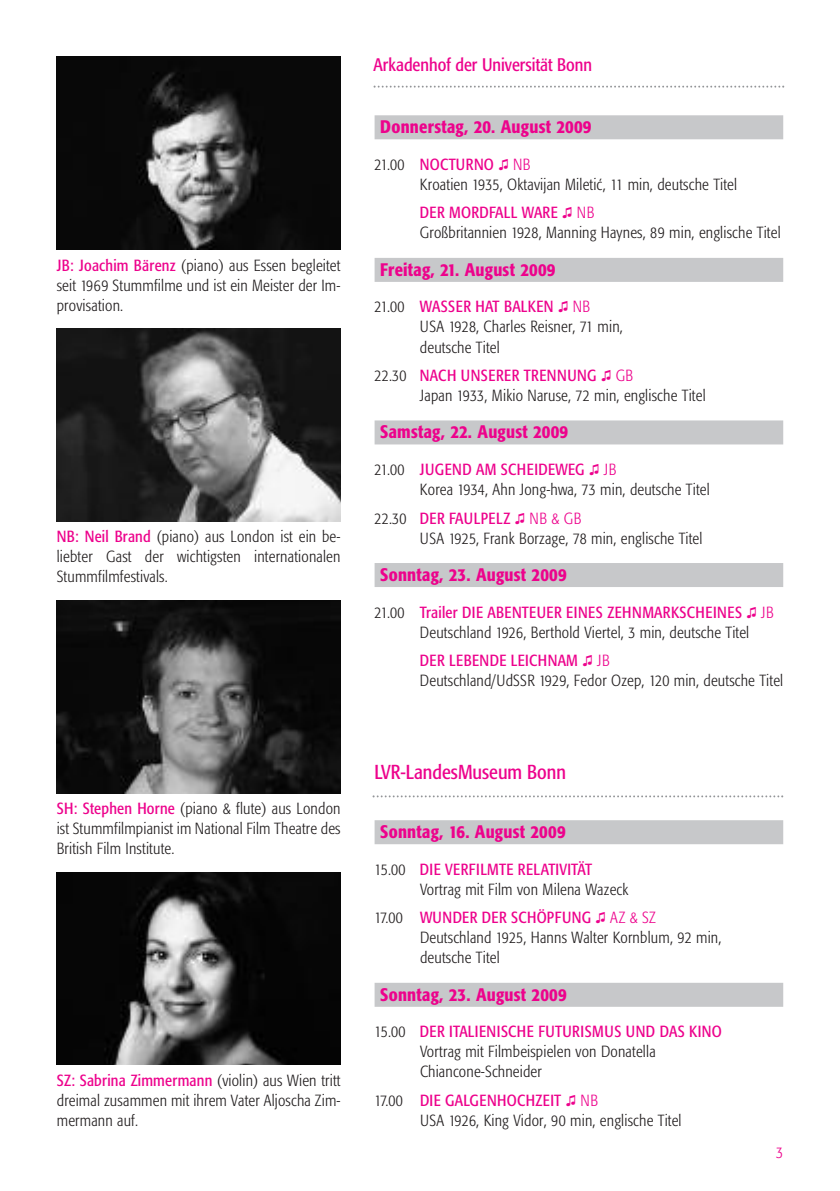
<style>
.page{position:relative;width:840px;height:1191px;background:#fff}
.page>*{position:absolute;margin:0;border:0;box-sizing:border-box;transform-origin:0 0}
.t1{font:condensed 20px "Formata";color:#ed028c}
.t2{font:500 condensed 18px "Formata";letter-spacing:.015em;color:#ed028c}
.t3{font:condensed 18px "Formata";color:#ed028c}
.t4{font:300 condensed 16px/20px "Formata";letter-spacing:.015em;color:#231f20}
.t5{font:300 condensed 16px "Formata";color:#ed028c}
.s1{font-weight:400;color:#ed028c}
.s2{color:#ed028c}
</style>
<div class="page">
<div style="left:374px;top:115px;width:408px;height:24px;background:#c7c8ca"></div>
<div style="left:374px;top:258px;width:408px;height:24px;background:#c7c8ca"></div>
<div style="left:374px;top:420px;width:408px;height:24px;background:#c7c8ca"></div>
<div style="left:374px;top:563px;width:408px;height:24px;background:#c7c8ca"></div>
<div style="left:374px;top:820px;width:408px;height:24px;background:#c7c8ca"></div>
<div style="left:374px;top:982px;width:408px;height:24px;background:#c7c8ca"></div>
<svg style="left:373px;top:86px;width:410px;height:2px"></svg>
<svg style="left:372px;top:795px;width:410px;height:2px"></svg>
<img style="left:57px;top:57px;width:283px;height:192px">
<img style="left:57px;top:328px;width:283px;height:193px">
<img style="left:57px;top:600px;width:283px;height:193px">
<img style="left:57px;top:872px;width:283px;height:192px">
<p class="t4" style="left:57px;top:256px;width:285px;text-align:justify"><span class="s1">JB: Joachim Bärenz</span> (piano) aus Essen begleitet seit 1969 Stummfilme und ist ein Meister der Im&shy;provisation.</p>
<p class="t4" style="left:57px;top:528px;width:285px;text-align:justify"><span class="s1">NB: Neil Brand</span> (piano) aus London ist ein be&shy;liebter Gast der wichtigsten internationalen Stummfilmfestivals.</p>
<p class="t4" style="left:57px;top:800px;width:285px;text-align:justify"><span class="s1">SH: Stephen Horne</span> (piano &amp; flute) aus London ist Stummfilmpianist im National Film Theatre des British Film Institute.</p>
<p class="t4" style="left:57px;top:1071px;width:285px;text-align:justify"><span class="s1">SZ: Sabrina Zimmermann</span> (violin) aus Wien tritt dreimal zusammen mit ihrem Vater Aljoscha Zim&shy;mermann auf.</p>
<p class="t3" style="left:373px;top:57px;width:220px">Arkadenhof der Universität Bonn</p>
<p class="t2" style="left:380px;top:120px;width:213px">Donnerstag, 20. August 2009</p>
<p class="t4" style="left:420px;top:156px;width:318px;text-indent:-45px">21.00 <span class="s1">NOCTURNO</span> <span class="s2">NB<br></span>Kroatien 1935, Oktavijan Miletic´, 11 min, deutsche Titel</p>
<p class="t4" style="left:420px;top:204px;width:362px"><span class="s1">DER MORDFALL WARE</span> <span class="s2">NB<br></span>Großbritannien 1928, Manning Haynes, 89 min, englische Titel</p>
<p class="t2" style="left:380px;top:262px;width:177px">Freitag, 21. August 2009</p>
<p class="t4" style="left:420px;top:298px;width:204px;text-indent:-45px">21.00 <span class="s1">WASSER HAT BALKEN</span> <span class="s2">NB<br></span>USA 1928, Charles Reisner, 71 min, deutsche Titel</p>
<p class="t4" style="left:420px;top:367px;width:287px;text-indent:-45px">22.30 <span class="s1">NACH UNSERER TRENNUNG</span> <span class="s2">GB<br></span>Japan 1933, Mikio Naruse, 72 min, englische Titel</p>
<p class="t2" style="left:380px;top:425px;width:189px">Samstag, 22. August 2009</p>
<p class="t4" style="left:420px;top:461px;width:291px;text-indent:-45px">21.00 <span class="s1">JUGEND AM SCHEIDEWEG</span> <span class="s2">JB<br></span>Korea 1934, Ahn Jong-hwa, 73 min, deutsche Titel</p>
<p class="t4" style="left:420px;top:509px;width:284px;text-indent:-45px">22.30 <span class="s1">DER FAULPELZ</span> <span class="s2">NB &amp; GB<br></span>USA 1925, Frank Borzage, 78 min, englische Titel</p>
<p class="t2" style="left:380px;top:567px;width:188px">Sonntag, 23. August 2009</p>
<p class="t4" style="left:420px;top:603px;width:355px;text-indent:-45px">21.00 <span class="s1">Trailer DIE ABENTEUER EINES ZEHNMARKSCHEINES</span> <span class="s2">JB<br></span>Deutschland 1926, Berthold Viertel, 3 min, deutsche Titel</p>
<p class="t4" style="left:420px;top:652px;width:364px"><span class="s1">DER LEBENDE LEICHNAM</span> <span class="s2">JB<br></span>Deutschland/UdSSR 1929, Fedor Ozep, 120 min, deutsche Titel</p>
<p class="t1" style="left:374px;top:763px;width:193px">LVR-LandesMuseum Bonn</p>
<p class="t2" style="left:380px;top:824px;width:187px">Sonntag, 16. August 2009</p>
<p class="t4" style="left:420px;top:860px;width:210px;text-indent:-45px">15.00 <span class="s1">DIE VERFILMTE RELATIVITÄT<br></span>Vortrag mit Film von Milena Wazeck</p>
<p class="t4" style="left:420px;top:909px;width:303px;text-indent:-45px">17.00 <span class="s1">WUNDER DER SCHÖPFUNG</span> <span class="s2">AZ &amp; SZ<br></span>Deutschland 1925, Hanns Walter Kornblum, 92 min, deutsche Titel</p>
<p class="t2" style="left:380px;top:987px;width:188px">Sonntag, 23. August 2009</p>
<p class="t4" style="left:420px;top:1023px;width:303px;text-indent:-45px">15.00 <span class="s1">DER ITALIENISCHE FUTURISMUS UND DAS KINO<br></span>Vortrag mit Filmbeispielen von Donatella<br>Chiancone-Schneider</p>
<p class="t4" style="left:420px;top:1091px;width:263px;text-indent:-45px">17.00 <span class="s1">DIE GALGENHOCHZEIT</span> <span class="s2">NB<br></span>USA 1926, King Vidor, 90 min, englische Titel</p>
<p class="t5" style="left:775px;top:1145px;width:8px">3</p>
</div>
